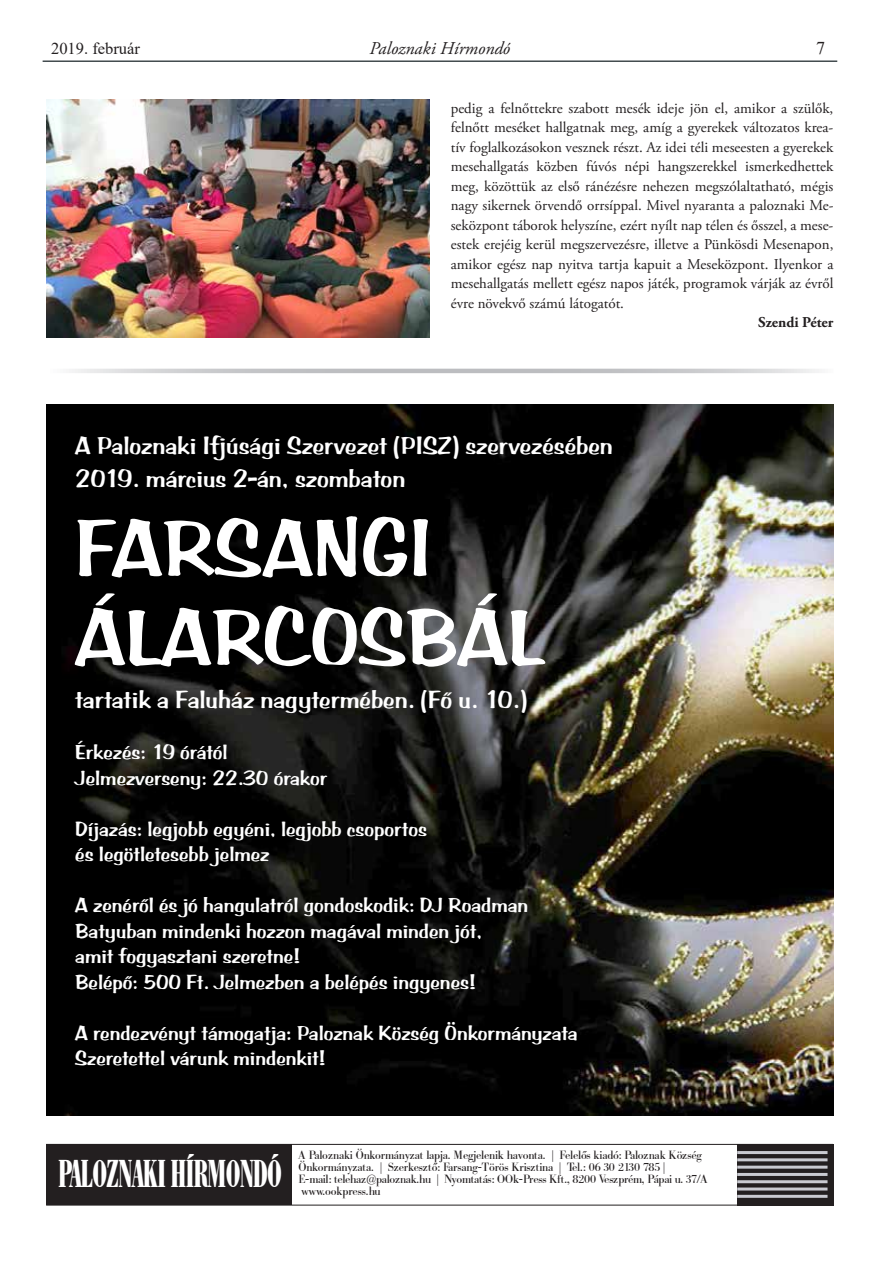
<style>
.page{position:relative;width:893px;height:1263px;background:#fff}
.page>*{position:absolute;margin:0;border:0;box-sizing:border-box;transform-origin:0 0}
.t1{font:82.5px/88.9px "Arab Brushs OT";color:#fff}
.t2{font:700 37.8px "B Bodoni Cn PFL";letter-spacing:-.04em;color:#fff;scale:.67 1}
.t3{font:25.5px/33px "Arab Brushs OT";color:#fff}
.t4{font:21px/25.5px "Arab Brushs OT";color:#fff}
.t5{font:italic 18px "Adobe Garamond Pro";color:#231f20}
.t6{font:18px "Times New Roman";color:#231f20}
.t7{font:16.5px "Times New Roman";color:#231f20}
.t8{font:15px/19.5px "Adobe Garamond Pro";color:#231f20;text-align:justify}
.t9{font:700 15px "Adobe Garamond Pro";color:#231f20}
.t10{font:11.7px/12px "B Bodoni PFL";color:#231f20}
</style>
<div class="page">
<hr style="left:43px;top:60px;width:794px;height:2px;background:#424b4e">
<div style="left:46px;top:1144px;width:787px;height:61px;border:1px solid #231f20"></div>
<div style="left:47px;top:1144px;width:245px;height:61px;background:#231f20"></div>
<div style="left:737px;top:1144px;width:97px;height:61px;background:#231f20"></div>
<hr style="left:737px;top:1151px;width:90px;height:3px;background:#c9cad1">
<hr style="left:737px;top:1158px;width:90px;height:3px;background:#c9cad1">
<hr style="left:737px;top:1166px;width:90px;height:3px;background:#c9cad1">
<hr style="left:737px;top:1173px;width:90px;height:3px;background:#c9cad1">
<hr style="left:737px;top:1180px;width:90px;height:3px;background:#c9cad1">
<hr style="left:737px;top:1187px;width:90px;height:3px;background:#c9cad1">
<hr style="left:737px;top:1195px;width:90px;height:3px;background:#c9cad1">
<img style="left:47px;top:100px;width:382px;height:237px">
<img style="left:47px;top:404px;width:786px;height:711px">
<svg style="left:69px;top:369px;width:750px;height:4px;background:#c9cacc"></svg>
<p class="t7" style="left:51px;top:37px;width:90px">2019. február</p>
<p class="t5" style="left:370px;top:37px;width:142px">Paloznaki Hírmondó</p>
<p class="t6" style="left:816px;top:35px;width:10px">7</p>
<p class="t8" style="left:451px;top:99px;width:384px">pedig a felnőttekre szabott mesék ideje jön el, amikor a szülők, felnőtt meséket hallgatnak meg, amíg a gyerekek változatos krea&shy;tív foglalkozásokon vesznek részt. Az idei téli meseesten a gyerekek mesehallgatás közben fúvós népi hangszerekkel ismerkedhettek meg, közöttük az első ránézésre nehezen megszólaltatható, mégis nagy sikernek örvendő orrsíppal. Mivel nyaranta a paloznaki Me&shy;seközpont táborok helyszíne, ezért nyílt nap télen és ősszel, a mese&shy;estek erejéig kerül megszervezésre, illetve a Pünkösdi Mesenapon, amikor egész nap nyitva tartja kapuit a Meseközpont. Ilyenkor a mesehallgatás mellett egész napos játék, programok várják az évről évre növekvő számú látogatót.</p>
<p class="t9" style="left:758px;top:314px;width:77px">Szendi Péter</p>
<h3 class="t3" style="left:75px;top:429px;width:539px">A Paloznaki Ifjúsági Szervezet (PISZ) szervezésében<br>2019. március 2-án, szombaton</h3>
<h1 class="t1" style="left:75px;top:504px;width:470px">FARSANGI<br>ÁLARCOSBÁL</h1>
<h3 class="t3" style="left:75px;top:683px;width:453px">tartatik a Faluház nagytermében. (Fő u. 10.)</h3>
<h3 class="t4" style="left:75px;top:740px;width:253px">Érkezés: 19 órától<br>Jelmezverseny: 22.30 órakor</h3>
<h3 class="t4" style="left:75px;top:816px;width:353px">Díjazás: legjobb egyéni, legjobb csoportos és legötletesebb jelmez</h3>
<h3 class="t4" style="left:75px;top:893px;width:454px">A zenéről és jó hangulatról gondoskodik: DJ Roadman Batyuban mindenki hozzon magával minden jót,<br>amit fogyasztani szeretne!<br>Belépő: 500 Ft. Jelmezben a belépés ingyenes!</h3>
<h3 class="t4" style="left:75px;top:1020px;width:504px">A rendezvényt támogatja: Paloznak Község Önkormányzata<br>Szeretettel várunk mindenkit!</h3>
<h2 class="t2" style="left:59px;top:1150px;width:335px">PALOZNAKI HÍRMONDÓ</h2>
<p class="t10" style="left:298px;top:1149px;width:411px">A Paloznaki Önkormányzat lapja. Megjelenik havonta. | Felelős kiadó: Paloznak Község<br>Önkormányzata. | Szerkesztő: Farsang-Törös Krisztina | Tel.: 06 30 2130 785 |<br>E-mail: telehaz@paloznak.hu | Nyomtatás: OOk-Press Kft., 8200 Veszprém, Pápai u. 37/A</p>
<p class="t10" style="left:301px;top:1185px;width:81px">www.ookpress.hu</p>
</div>
